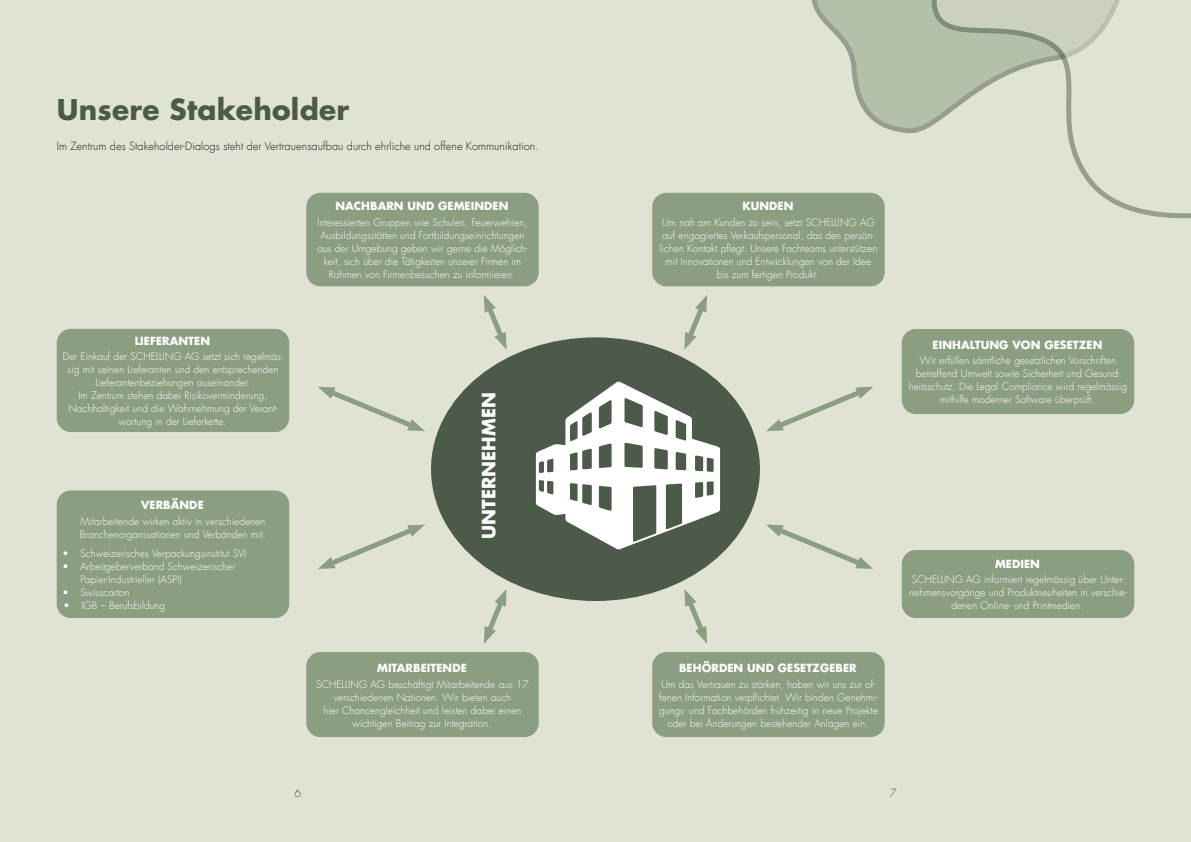
<style>
.page{position:relative;width:1191px;height:842px;background:#e0e3d3}
.page>*{position:absolute;margin:0;border:0;box-sizing:border-box;transform-origin:0 0}
.t1{font:700 28px "Futura Com";letter-spacing:.01em;color:#4c5b49}
.t2{font:700 18px "Futura Com";letter-spacing:.01em;color:#fff}
.t3{font:700 11px "Futura Com";letter-spacing:.01em;color:#fff}
.t4{font:300 11px "Futura Com";letter-spacing:.01em;color:#21201c}
.t5{font:300 11px "Futura Com";color:#4c5b49}
.t6{font:300 10px/13px "Futura Com";letter-spacing:.01em;color:#fff;text-align:center}
</style>
<div class="page">
<div style="left:652px;top:193px;width:232px;height:93px;background:#8b9e82;border-radius:14px"></div>
<div style="left:306px;top:193px;width:233px;height:93px;background:#8b9e82;border-radius:14px"></div>
<div style="left:901px;top:329px;width:233px;height:85px;background:#8b9e82;border-radius:14px"></div>
<div style="left:901px;top:550px;width:233px;height:68px;background:#8b9e82;border-radius:14px"></div>
<div style="left:57px;top:329px;width:232px;height:103px;background:#8b9e82;border-radius:14px"></div>
<div style="left:57px;top:490px;width:232px;height:128px;background:#8b9e82;border-radius:14px"></div>
<div style="left:306px;top:652px;width:233px;height:85px;background:#8b9e82;border-radius:14px"></div>
<div style="left:652px;top:652px;width:232px;height:85px;background:#8b9e82;border-radius:14px"></div>
<div style="left:431px;top:337px;width:329px;height:264px;background:#4c5b49;border-radius:50%"></div>
<svg style="left:536px;top:381px;width:184px;height:169px"></svg>
<svg style="left:484px;top:295px;width:23px;height:55px"></svg>
<svg style="left:684px;top:589px;width:23px;height:55px"></svg>
<svg style="left:318px;top:386px;width:107px;height:46px"></svg>
<svg style="left:766px;top:524px;width:107px;height:45px"></svg>
<svg style="left:318px;top:524px;width:107px;height:45px"></svg>
<svg style="left:766px;top:386px;width:107px;height:46px"></svg>
<svg style="left:484px;top:589px;width:23px;height:55px"></svg>
<svg style="left:684px;top:295px;width:23px;height:55px"></svg>
<svg style="left:811px;top:0;width:119px;height:133px"></svg>
<svg style="left:930px;top:0;width:261px;height:219px"></svg>
<h1 class="t1" style="left:57px;top:88px;width:294px">Unsere Stakeholder</h1>
<p class="t4" style="left:57px;top:139px;width:483px">Im Zentrum des Stakeholder-Dialogs steht der Vertrauensaufbau durch ehrliche und offene Kommunikation.</p>
<p class="t3" style="left:135px;top:332px;width:77px">LIEFERANTEN</p>
<p class="t6" style="left:63px;top:350px;width:222px">Der Einkauf der SCHELLING AG setzt sich regelmäs&shy;sig mit seinen Lieferanten und den entsprechenden Lieferantenbeziehungen auseinander.<br>Im Zentrum stehen dabei Risikoverminderung, Nachhaltigkeit und die Wahrnehmung der Verant&shy;wortung in der Lieferkette.</p>
<p class="t3" style="left:141px;top:496px;width:64px">VERBÄNDE</p>
<p class="t6" style="left:80px;top:515px;width:188px;text-align:left">Mitarbeitende wirken aktiv in verschiedenen<br>Branchenorganisationen und Verbänden mit.</p>
<p class="t6" style="left:62px;top:546px;width:185px">• Schweizerisches Verpackungsinstitut SVI</p>
<p class="t6" style="left:80px;top:559px;width:156px;text-align:left;text-indent:-18px">• Arbeitgeberverband Schweizerischer<br>Papier-Industrieller (ASPI)</p>
<p class="t6" style="left:62px;top:585px;width:69px">• Swisscarton</p>
<p class="t6" style="left:63px;top:598px;width:103px">• IGB – Berufsbildung</p>
<p class="t3" style="left:335px;top:198px;width:174px">NACHBARN UND GEMEINDEN</p>
<p class="t6" style="left:317px;top:216px;width:211px">Interessierten Gruppen wie Schulen, Feuerwehren, Ausbildungsstätten und Fortbildungseinrichtungen aus der Umgebung geben wir gerne die Möglich&shy;keit, sich über die Tätigkeiten unserer Firmen im Rahmen von Firmenbesuchen zu informieren.</p>
<h2 class="t2" style="left:475px;top:539px;width:148px;rotate:-90deg">UNTERNEHMEN</h2>
<p class="t3" style="left:377px;top:659px;width:91px">MITARBEITENDE</p>
<p class="t6" style="left:316px;top:677px;width:214px">SCHELLING AG beschäftigt Mitarbeitende aus 17 verschiedenen Nationen. Wir bieten auch<br>hier Chancengleichheit und leisten dabei einen wichtigen Beitrag zur Integration.</p>
<p class="t3" style="left:742px;top:198px;width:52px">KUNDEN</p>
<p class="t6" style="left:659px;top:216px;width:219px">Um nah am Kunden zu sein, setzt SCHELLING AG auf engagiertes Verkaufspersonal, das den persön&shy;lichen Kontakt pflegt. Unsere Fachteams unterstützen mit Innovationen und Entwicklungen von der Idee bis zum fertigen Produkt.</p>
<p class="t3" style="left:932px;top:336px;width:171px">EINHALTUNG VON GESETZEN</p>
<p class="t6" style="left:908px;top:354px;width:220px">Wir erfüllen sämtliche gesetzlichen Vorschriften betreffend Umwelt sowie Sicherheit und Gesund&shy;heitsschutz. Die Legal Compliance wird regelmässig mithilfe moderner Software überprüft.</p>
<p class="t3" style="left:679px;top:659px;width:179px">BEHÖRDEN UND GESETZGEBER</p>
<p class="t6" style="left:659px;top:677px;width:220px">Um das Vertrauen zu stärken, haben wir uns zur of&shy;fenen Information verpflichtet. Wir binden Genehmi&shy;gungs- und Fachbehörden frühzeitig in neue Projekte oder bei Änderungen bestehender Anlagen ein.</p>
<p class="t3" style="left:995px;top:555px;width:46px">MEDIEN</p>
<p class="t6" style="left:909px;top:573px;width:219px">SCHELLING AG informiert regelmässig über Unter&shy;nehmensvorgänge und Produktneuheiten in verschie&shy;denen Online- und Printmedien.</p>
<p class="t5" style="left:294px;top:785px;width:8px">6</p>
<p class="t5" style="left:890px;top:785px;width:8px">7</p>
</div>
